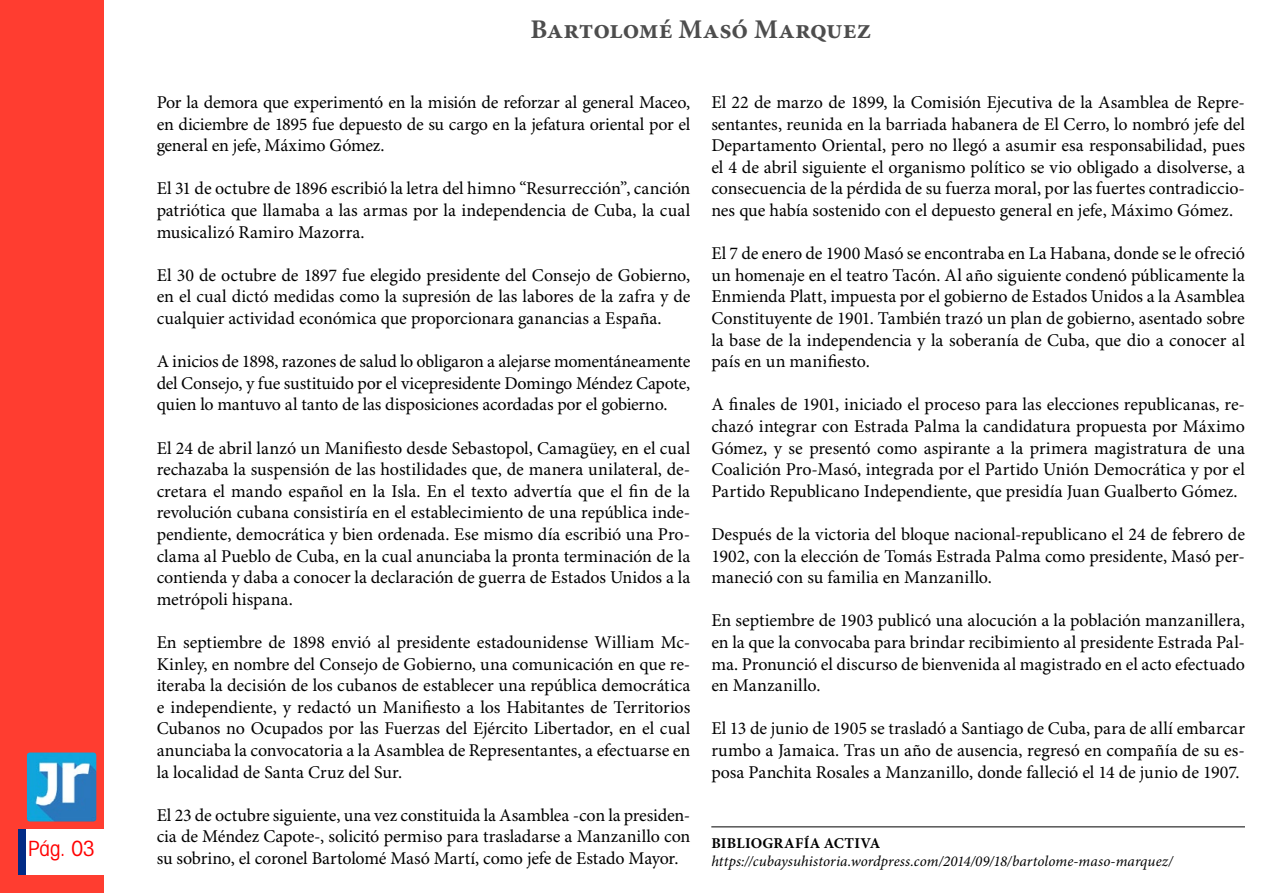
<style>
.page{position:relative;width:1263px;height:893px;background:#fff}
.page>*{position:absolute;margin:0;border:0;box-sizing:border-box;transform-origin:0 0}
.t1{font:700 27px "Minion Pro";color:#4d4d4d}
.t2{font:condensed 21px "Avant Garde";color:#f00}
.t3{font:18px/21.6px "Minion Pro";letter-spacing:-.005em;color:#000;text-align:justify}
.t4{font:italic 15px "Minion Pro";letter-spacing:.005em;color:#000}
.t5{font:700 15px "Minion Pro";letter-spacing:.02em;color:#000}
</style>
<div class="page">
<div style="left:0;top:0;width:104px;height:893px;background:#ff3d30"></div>
<div style="left:18px;top:829px;width:93px;height:46px;background:#fff"></div>
<div style="left:18px;top:829px;width:8px;height:46px;background:#002a85"></div>
<img style="left:27px;top:752px;width:69px;height:69px">
<hr style="left:711px;top:826px;width:534px;height:1px;background:#000">
<h1 class="t1" style="left:531px;top:13px;width:342px">Bartolomé Masó Marquez</h1>
<p class="t3" style="left:157px;top:92px;width:535px">Por la demora que experimentó en la misión de reforzar al general Maceo, en diciembre de 1895 fue depuesto de su cargo en la jefatura oriental por el general en jefe, Máximo Gómez.</p>
<p class="t3" style="left:157px;top:179px;width:535px">El 31 de octubre de 1896 escribió la letra del himno “Resurrección”, canción patriótica que llamaba a las armas por la independencia de Cuba, la cual musicalizó Ramiro Mazorra.</p>
<p class="t3" style="left:157px;top:265px;width:535px">El 30 de octubre de 1897 fue elegido presidente del Consejo de Gobierno, en el cual dictó medidas como la supresión de las labores de la zafra y de cualquier actividad económica que proporcionara ganancias a España.</p>
<p class="t3" style="left:157px;top:351px;width:535px">A inicios de 1898, razones de salud lo obligaron a alejarse momentáneamente del Consejo, y fue sustituido por el vicepresidente Domingo Méndez Capote, quien lo mantuvo al tanto de las disposiciones acordadas por el gobierno.</p>
<p class="t3" style="left:157px;top:438px;width:535px">El 24 de abril lanzó un Manifiesto desde Sebastopol, Camagüey, en el cual rechazaba la suspensión de las hostilidades que, de manera unilateral, de&shy;cretara el mando español en la Isla. En el texto advertía que el fin de la revolución cubana consistiría en el establecimiento de una república inde&shy;pendiente, democrática y bien ordenada. Ese mismo día escribió una Pro&shy;clama al Pueblo de Cuba, en la cual anunciaba la pronta terminación de la contienda y daba a conocer la declaración de guerra de Estados Unidos a la metrópoli hispana.</p>
<p class="t3" style="left:157px;top:632px;width:535px">En septiembre de 1898 envió al presidente estadounidense William Mc-Kinley, en nombre del Consejo de Gobierno, una comunicación en que re&shy;iteraba la decisión de los cubanos de establecer una república democrática e independiente, y redactó un Manifiesto a los Habitantes de Territorios Cubanos no Ocupados por las Fuerzas del Ejército Libertador, en el cual anunciaba la convocatoria a la Asamblea de Representantes, a efectuarse en la localidad de Santa Cruz del Sur.</p>
<p class="t3" style="left:157px;top:805px;width:535px">El 23 de octubre siguiente, una vez constituida la Asamblea -con la presiden&shy;cia de Méndez Capote-, solicitó permiso para trasladarse a Manzanillo con su sobrino, el coronel Bartolomé Masó Martí, como jefe de Estado Mayor.</p>
<p class="t3" style="left:711px;top:92px;width:535px">El 22 de marzo de 1899, la Comisión Ejecutiva de la Asamblea de Repre&shy;sentantes, reunida en la barriada habanera de El Cerro, lo nombró jefe del Departamento Oriental, pero no llegó a asumir esa responsabilidad, pues el 4 de abril siguiente el organismo político se vio obligado a disolverse, a consecuencia de la pérdida de su fuerza moral, por las fuertes contradiccio&shy;nes que había sostenido con el depuesto general en jefe, Máximo Gómez.</p>
<p class="t3" style="left:711px;top:243px;width:535px">El 7 de enero de 1900 Masó se encontraba en La Habana, donde se le ofreció un homenaje en el teatro Tacón. Al año siguiente condenó públicamente la Enmienda Platt, impuesta por el gobierno de Estados Unidos a la Asamblea Constituyente de 1901. También trazó un plan de gobierno, asentado sobre la base de la independencia y la soberanía de Cuba, que dio a conocer al país en un manifiesto.</p>
<p class="t3" style="left:711px;top:395px;width:535px">A finales de 1901, iniciado el proceso para las elecciones republicanas, re&shy;chazó integrar con Estrada Palma la candidatura propuesta por Máximo Gómez, y se presentó como aspirante a la primera magistratura de una Coalición Pro-Masó, integrada por el Partido Unión Democrática y por el Partido Republicano Independiente, que presidía Juan Gualberto Gómez.</p>
<p class="t3" style="left:711px;top:524px;width:535px">Después de la victoria del bloque nacional-republicano el 24 de febrero de 1902, con la elección de Tomás Estrada Palma como presidente, Masó per&shy;maneció con su familia en Manzanillo.</p>
<p class="t3" style="left:711px;top:611px;width:535px">En septiembre de 1903 publicó una alocución a la población manzanillera, en la que la convocaba para brindar recibimiento al presidente Estrada Pal&shy;ma. Pronunció el discurso de bienvenida al magistrado en el acto efectuado en Manzanillo.</p>
<p class="t3" style="left:711px;top:719px;width:535px">El 13 de junio de 1905 se trasladó a Santiago de Cuba, para de allí embarcar rumbo a Jamaica. Tras un año de ausencia, regresó en compañía de su es&shy;posa Panchita Rosales a Manzanillo, donde falleció el 14 de junio de 1907.</p>
<p class="t2" style="left:28px;top:835px;width:68px">Pág. 03</p>
<p class="t5" style="left:711px;top:834px;width:171px">BIBLIOGRAFÍA ACTIVA</p>
<p class="t4" style="left:711px;top:852px;width:463px">https://cubaysuhistoria.wordpress.com/2014/09/18/bartolome-maso-marquez/</p>
</div>
